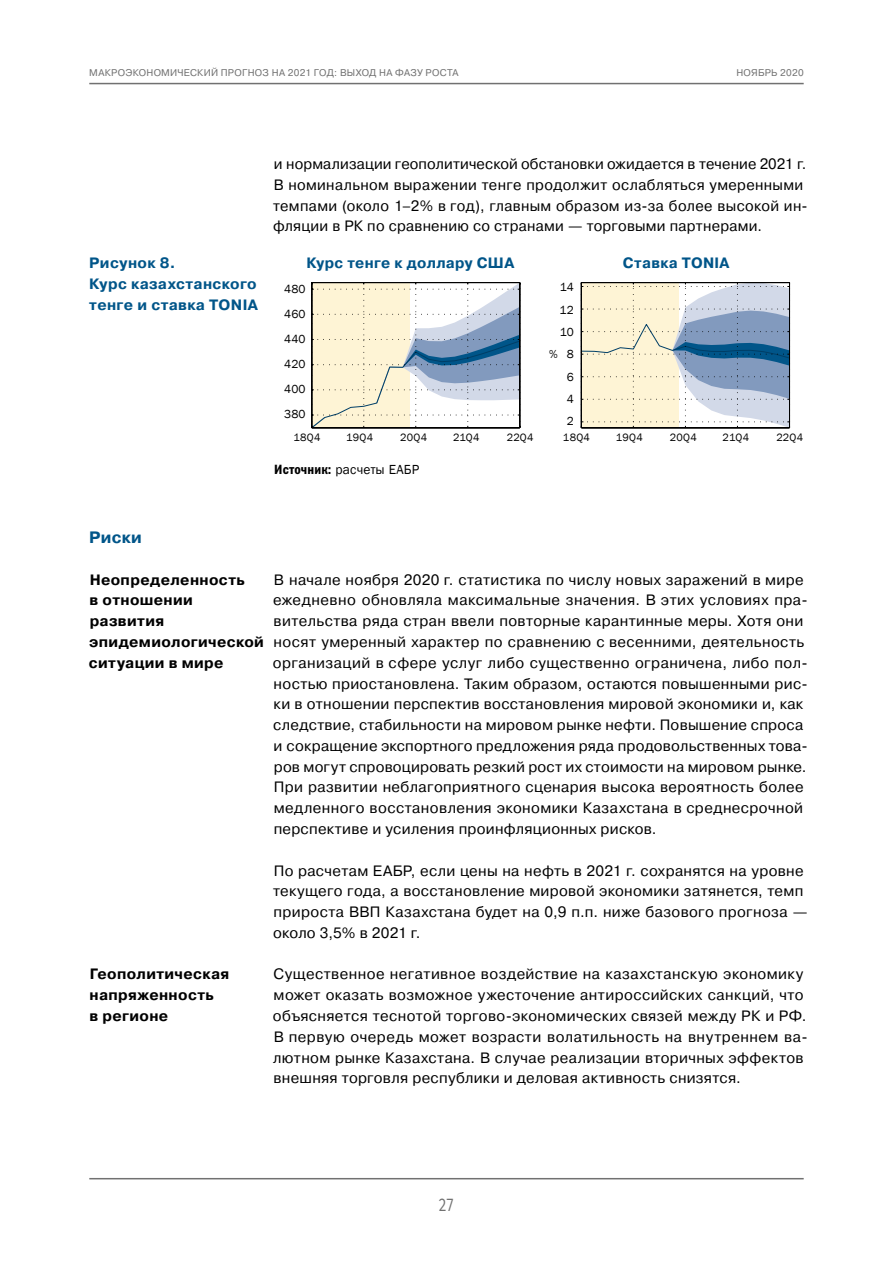
<style>
.page{position:relative;width:893px;height:1263px;background:#fff}
.page>*{position:absolute;margin:0;border:0;box-sizing:border-box;transform-origin:0 0}
.t1{font:700 16.5px "DS Pragmatica";letter-spacing:.01em;color:#005589}
.t2{font:16.5px "British Council Sans";color:#717171;scale:.8 1}
.t3{font:15px/20.9px "DS Pragmatica";letter-spacing:.025em;color:#000}
.t4{font:700 15px/20.7px "DS Pragmatica";letter-spacing:.025em;color:#000}
.t5{font:700 15px/21px "DS Pragmatica";letter-spacing:.025em;color:#005589}
.t6{font:13.5px "Franklin Gothic";letter-spacing:.01em;color:#000}
.t7{font:12px/22.4px "Franklin Gothic";letter-spacing:.015em;color:#000;text-align:center}
.t8{font:10.95px "Franklin Gothic";letter-spacing:.03em;color:#000}
.t9{font:9.75px "DS Pragmatica";letter-spacing:.025em;color:#717171}
.s1{font-family:"Franklin Gothic Demi Cond C"}
</style>
<div class="page">
<hr style="left:89px;top:1178px;width:715px;height:1px;background:#717171">
<hr style="left:89px;top:83px;width:715px;height:1px;background:#717171">
<svg style="left:582px;top:283px;width:207px;height:144px;background:#cbd1d0"></svg>
<hr style="left:581px;top:282px;width:208px;height:1px;background:#000">
<hr style="left:581px;top:427px;width:208px;height:1px;background:#000">
<hr style="left:789px;top:283px;width:1px;height:145px;background:#000">
<hr style="left:581px;top:283px;width:1px;height:145px;background:#000">
<svg style="left:312px;top:283px;width:208px;height:144px"></svg>
<hr style="left:312px;top:282px;width:208px;height:1px;background:#000">
<hr style="left:312px;top:427px;width:208px;height:1px;background:#000">
<hr style="left:520px;top:283px;width:1px;height:145px;background:#000">
<hr style="left:311px;top:283px;width:1px;height:145px;background:#000">
<p class="t9" style="left:89px;top:68px;width:371px">МАКРОЭКОНОМИЧЕСКИЙ ПРОГНОЗ НА 2021 ГОД: ВЫХОД НА ФАЗУ РОСТА</p>
<p class="t9" style="left:736px;top:68px;width:69px">НОЯБРЬ 2020</p>
<p class="t5" style="left:89px;top:252px;width:170px">Рисунок 8.<br>Курс казахстанского тенге и ставка TONIA</p>
<p class="t3" style="left:273px;top:154px;width:536px">и нормализации геополитической обстановки ожидается в течение 2021 г.<br>В номинальном выражении тенге продолжит ослабляться умеренными темпами (около 1–2% в год), главным образом из-за более высокой ин&shy;фляции в РК по сравнению со странами — торговыми партнерами.</p>
<p class="t5" style="left:306px;top:252px;width:209px">Курс тенге к доллару США</p>
<p class="t5" style="left:623px;top:252px;width:108px">Ставка TONIA</p>
<p class="t7" style="left:284px;top:277px;width:23px;line-height:24.9px;text-align:justify">480<br>460<br>440<br>420<br>400<br>380</p>
<p class="t7" style="left:559px;top:276px;width:16px">14<br>12<br>10<br>8<br>6<br>4<br>2</p>
<p class="t7" style="left:549px;top:343px;width:10px">%</p>
<p class="t8" style="left:293px;top:431px;width:29px">18Q4</p>
<p class="t8" style="left:346px;top:431px;width:29px">19Q4</p>
<p class="t8" style="left:400px;top:431px;width:29px">20Q4</p>
<p class="t8" style="left:453px;top:431px;width:28px">21Q4</p>
<p class="t8" style="left:507px;top:431px;width:28px">22Q4</p>
<p class="t8" style="left:563px;top:431px;width:29px">18Q4</p>
<p class="t8" style="left:616px;top:431px;width:29px">19Q4</p>
<p class="t8" style="left:670px;top:431px;width:29px">20Q4</p>
<p class="t8" style="left:723px;top:431px;width:28px">21Q4</p>
<p class="t8" style="left:776px;top:431px;width:28px">22Q4</p>
<p class="t6" style="left:274px;top:461px;width:147px"><span class="s1">Источник:</span> расчеты ЕАБР</p>
<p class="t1" style="left:89px;top:529px;width:54px">Риски</p>
<p class="t4" style="left:89px;top:569px;width:177px">Неопределенность<br>в отношении развития эпидемиологической ситуации в мире</p>
<p class="t4" style="left:90px;top:964px;width:141px">Геополитическая напряженность<br>в регионе</p>
<p class="t3" style="left:273px;top:569px;width:536px">В начале ноября 2020 г. статистика по числу новых заражений в мире ежедневно обновляла максимальные значения. В этих условиях пра&shy;вительства ряда стран ввели повторные карантинные меры. Хотя они носят умеренный характер по сравнению с весенними, деятельность организаций в сфере услуг либо существенно ограничена, либо пол&shy;ностью приостановлена. Таким образом, остаются повышенными рис&shy;ки в отношении перспектив восстановления мировой экономики и, как следствие, стабильности на мировом рынке нефти. Повышение спроса и сокращение экспортного предложения ряда продовольственных това&shy;ров могут спровоцировать резкий рост их стоимости на мировом рынке.<br>При развитии неблагоприятного сценария высока вероятность более медленного восстановления экономики Казахстана в среднесрочной перспективе и усиления проинфляционных рисков.</p>
<p class="t3" style="left:273px;top:860px;width:536px">По расчетам ЕАБР, если цены на нефть в 2021 г. сохранятся на уровне текущего года, а восстановление мировой экономики затянется, темп прироста ВВП Казахстана будет на 0,9 п. п. ниже базового прогноза — около 3,5% в 2021 г.</p>
<p class="t3" style="left:273px;top:964px;width:536px">Существенное негативное воздействие на казахстанскую экономику может оказать возможное ужесточение антироссийских санкций, что объясняется теснотой торгово-экономических связей между РК и РФ.<br>В первую очередь может возрасти волатильность на внутреннем ва&shy;лютном рынке Казахстана. В случае реализации вторичных эффектов внешняя торговля республики и деловая активность снизятся.</p>
<p class="t2" style="left:439px;top:1194px;width:21px">27</p>
</div>
